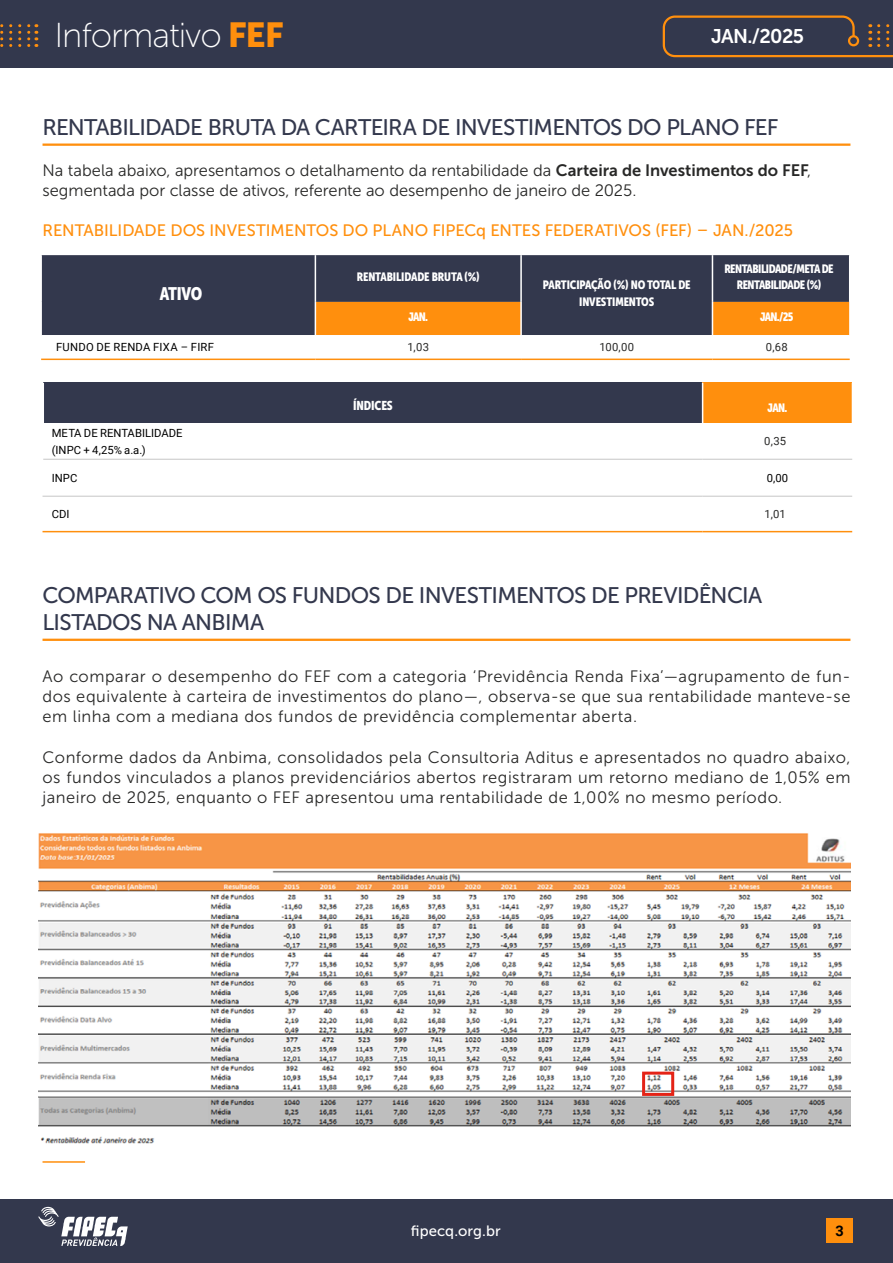
<style>
.page{position:relative;width:893px;height:1263px;background:#fff}
.page>*{position:absolute;margin:0;border:0;box-sizing:border-box;transform-origin:0 0}
.t1{font:34.5px "Museo Sans 100";letter-spacing:-.03em;color:#fff}
.t2{font:22.5px/27px "Museo Sans 500";letter-spacing:-.03em;color:#33384d}
.t3{font:19.8px "Museo Sans 700";letter-spacing:-.03em;color:#fff}
.t4{font:18px "Museo Sans Cond 900";letter-spacing:-.015em;color:#fff}
.t5{font:16.5px/20.2px "Museo Sans 300";letter-spacing:.005em;color:#282827;text-align:justify}
.t6{font:16.5px "Museo Sans 500";letter-spacing:-.005em;color:#ff8f0d}
.t7{font:15px "Museo Sans 500";letter-spacing:.005em;color:#fff}
.t8{font:700 14.55px "Roboto";color:#000}
.t9{font:12.75px "Museo Sans Cond 900";letter-spacing:-.01em;color:#fff}
.t10{font:12px/16.5px "Museo Sans Cond 900";letter-spacing:-.01em;color:#fff;text-align:center}
.t11{font:12px/16.5px "Museo Sans Cond 900";letter-spacing:-.04em;color:#fff;text-align:center}
.t12{font:11.25px/16.5px "Roboto";letter-spacing:.01em;color:#000}
.t13{font:11.25px "Roboto";letter-spacing:.025em;color:#282827}
.s1{font-family:"Museo Sans 900";color:#ff8f0d}
.s2{font-family:"Museo Sans 700"}
</style>
<div class="page">
<div style="left:0;top:0;width:893px;height:68px;background:#33384d"></div>
<svg style="left:0;top:24px;width:37px;height:23px"></svg>
<div style="left:0;top:1199px;width:893px;height:64px;background:#33384d"></div>
<div style="left:826px;top:1219px;width:27px;height:24px;background:#ff8f0d"></div>
<svg style="left:662px;top:15px;width:231px;height:43px"></svg>
<div style="left:848px;top:35px;width:11px;height:11px;border:2px solid #ff8f0d;border-radius:50%"></div>
<svg style="left:38px;top:1207px;width:90px;height:39px"></svg>
<hr style="left:43px;top:144px;width:807px;height:2px;background:#ff8f0d">
<div style="left:43px;top:383px;width:660px;height:40px;background:#33384d"></div>
<div style="left:703px;top:383px;width:149px;height:40px;background:#ff8f0d"></div>
<svg style="left:43px;top:458px;width:809px;height:73px"></svg>
<hr style="left:43px;top:497px;width:1px;height:34px;background:#fff">
<hr style="left:43px;top:459px;width:660px;height:1px;background:#c6c6c6">
<hr style="left:703px;top:459px;width:149px;height:1px;background:#c6c6c6">
<hr style="left:43px;top:496px;width:660px;height:1px;background:#c6c6c6">
<hr style="left:703px;top:496px;width:149px;height:1px;background:#c6c6c6">
<hr style="left:43px;top:531px;width:660px;height:1px;background:#ff8f0d">
<hr style="left:703px;top:531px;width:149px;height:1px;background:#ff8f0d">
<hr style="left:43px;top:383px;width:1px;height:40px;background:#fff">
<hr style="left:702px;top:383px;width:1px;height:40px;background:#fff">
<div style="left:42px;top:255px;width:807px;height:47px;background:#33384d"></div>
<svg style="left:41px;top:302px;width:809px;height:57px"></svg>
<hr style="left:41px;top:359px;width:274px;height:1px;background:#ff8f0d">
<hr style="left:315px;top:359px;width:206px;height:1px;background:#ff8f0d">
<hr style="left:521px;top:359px;width:191px;height:1px;background:#ff8f0d">
<hr style="left:712px;top:359px;width:138px;height:1px;background:#ff8f0d">
<hr style="left:849px;top:302px;width:1px;height:33px;background:#fff">
<hr style="left:520px;top:255px;width:2px;height:47px;background:#fff">
<hr style="left:712px;top:255px;width:1px;height:47px;background:#fff">
<hr style="left:40px;top:302px;width:2px;height:33px;background:#fff">
<hr style="left:315px;top:255px;width:1px;height:47px;background:#fff">
<hr style="left:315px;top:302px;width:1px;height:33px;background:#fff">
<hr style="left:520px;top:302px;width:2px;height:33px;background:#fff">
<hr style="left:712px;top:302px;width:1px;height:33px;background:#fff">
<hr style="left:43px;top:1161px;width:42px;height:2px;background:#ff8f0d">
<hr style="left:43px;top:639px;width:807px;height:2px;background:#ff8f0d">
<img style="left:39px;top:833px;width:811px;height:311px">
<div style="left:642px;top:1071px;width:32px;height:25px;border:3px solid #e42316"></div>
<h1 class="t1" style="left:54px;top:17px;width:231px">Informativo <span class="s1">FEF</span></h1>
<p class="t3" style="left:711px;top:26px;width:95px">JAN./2025</p>
<h2 class="t2" style="left:43px;top:114px;width:737px">RENTABILIDADE BRUTA DA CARTEIRA DE INVESTIMENTOS DO PLANO FEF</h2>
<p class="t5" style="left:43px;top:160px;width:770px">Na tabela abaixo, apresentamos o detalhamento da rentabilidade da <span class="s2">Carteira de Investimentos do FEF</span>, segmentada por classe de ativos, referente ao desempenho de janeiro de 2025.</p>
<p class="t6" style="left:43px;top:222px;width:752px">RENTABILIDADE DOS INVESTIMENTOS DO PLANO FIPECq ENTES FEDERATIVOS (FEF) – JAN./2025</p>
<p class="t4" style="left:160px;top:283px;width:44px">ATIVO</p>
<p class="t10" style="left:357px;top:269px;width:124px">RENTABILIDADE BRUTA (%)</p>
<p class="t10" style="left:543px;top:277px;width:149px">PARTICIPAÇÃO (%) NO TOTAL DE<br>INVESTIMENTOS</p>
<p class="t11" style="left:724px;top:260px;width:111px">RENTABILIDADE/META DE<br>RENTABILIDADE (%)</p>
<p class="t11" style="left:408px;top:309px;width:21px">JAN.</p>
<p class="t11" style="left:760px;top:309px;width:35px">JAN./25</p>
<p class="t12" style="left:56px;top:339px;width:160px">FUNDO DE RENDA FIXA – FIRF</p>
<p class="t13" style="left:407px;top:340px;width:23px">1,03</p>
<p class="t13" style="left:599px;top:340px;width:36px">100,00</p>
<p class="t13" style="left:766px;top:340px;width:24px">0,68</p>
<p class="t9" style="left:353px;top:398px;width:41px">ÍNDICES</p>
<p class="t11" style="left:768px;top:399px;width:21px">JAN.</p>
<p class="t12" style="left:52px;top:424px;width:132px">META DE RENTABILIDADE (INPC + 4,25% a.a.)</p>
<p class="t13" style="left:764px;top:434px;width:24px">0,35</p>
<p class="t12" style="left:52px;top:469px;width:27px">INPC</p>
<p class="t12" style="left:767px;top:469px;width:23px">0,00</p>
<p class="t12" style="left:52px;top:505px;width:19px">CDI</p>
<p class="t13" style="left:765px;top:506px;width:23px">1,01</p>
<h2 class="t2" style="left:43px;top:582px;width:721px">COMPARATIVO COM OS FUNDOS DE INVESTIMENTOS DE PREVIDÊNCIA<br>LISTADOS NA ANBIMA</h2>
<p class="t5" style="left:43px;top:666px;width:809px">Ao comparar o desempenho do FEF com a categoria ‘Previdência Renda Fixa’—agrupamento de fun&shy;dos equivalente à carteira de investimentos do plano—, observa-se que sua rentabilidade manteve-se em linha com a mediana dos fundos de previdência complementar aberta.</p>
<p class="t5" style="left:43px;top:747px;width:809px">Conforme dados da Anbima, consolidados pela Consultoria Aditus e apresentados no quadro abaixo, os fundos vinculados a planos previdenciários abertos registraram um retorno mediano de 1,05% em janeiro de 2025, enquanto o FEF apresentou uma rentabilidade de 1,00% no mesmo período.</p>
<p class="t7" style="left:411px;top:1223px;width:91px">fipecq.org.br</p>
<p class="t8" style="left:835px;top:1220px;width:10px">3</p>
</div>
